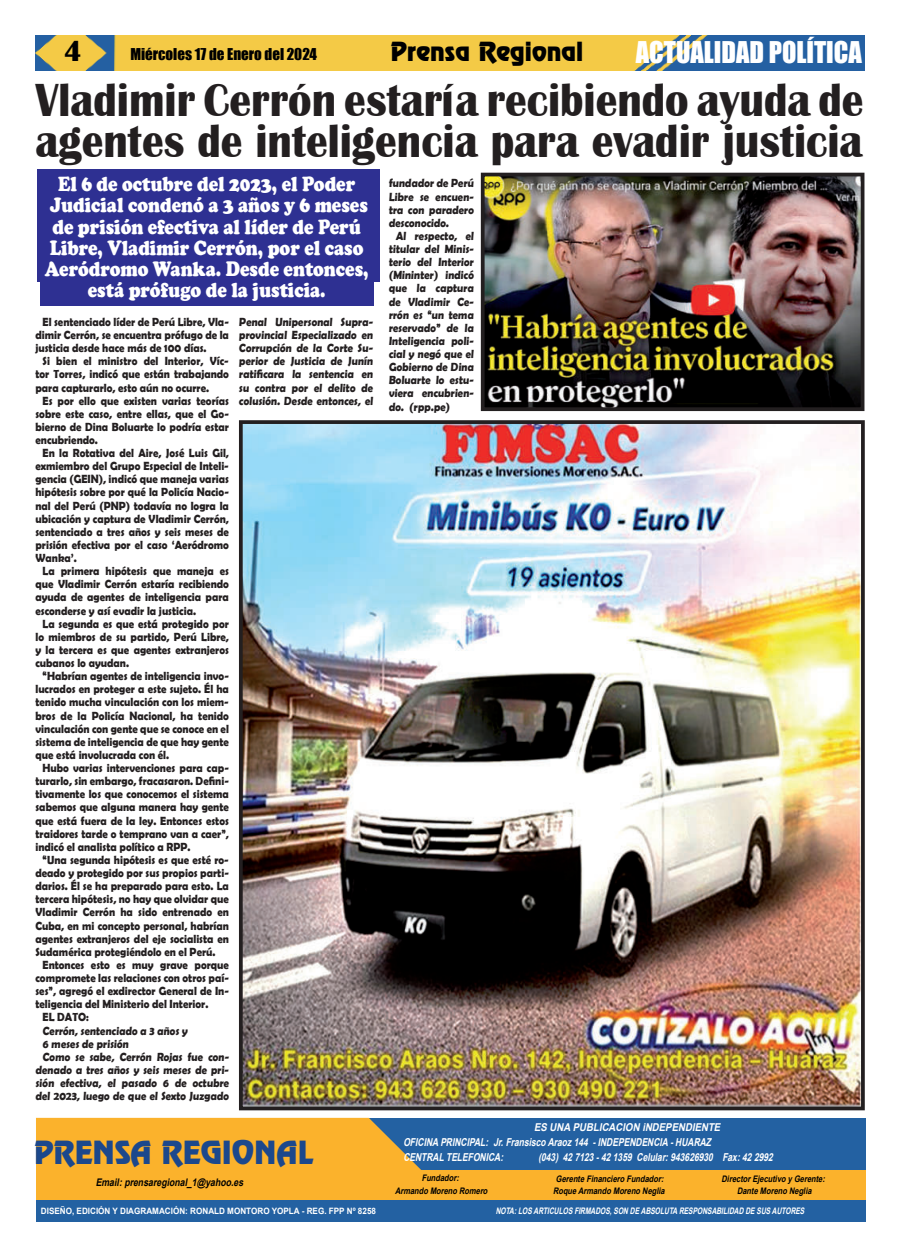
<style>
.page{position:relative;width:900px;height:1258px;background:#fff}
.page>*{position:absolute;margin:0;border:0;box-sizing:border-box;transform-origin:0 0}
.t1{font:700 47.75px/41.2px "Britannic";color:#231f20;scale:.91 1}
.t2{font:700 30px "Britannic";color:#000}
.t3{font:28.75px "Renfrew Normal";color:#1c488c}
.t4{font:27.5px "Impact";color:#fff;scale:.96 1}
.t5{font:23.75px "Renfrew Normal";color:#000}
.t6{font:900 21.25px/21.2px "Cooper";color:#fff;text-align:center;scale:.84 1}
.t7{font:15px "Impact";color:#000}
.t8{font:700 11.88px/13.1px "Berlin Sans FB Demi";color:#231f20;text-align:justify;scale:.91 1}
.t9{font:italic 700 11px/15px "Arial";color:#fff;scale:.78 1}
.t10{font:italic 700 10.88px "Arial";color:#fff;scale:.89 1}
.t11{font:italic 700 10.5px "Arial";color:#000;scale:.83 1}
.t12{font:italic 700 9px/12.5px "Arial";color:#000;text-align:center;scale:.83 1}
.t13{font:italic 700 9px "Arial";color:#fff;scale:.74 1}
.t14{font:700 8.75px "Arial";color:#fff;scale:.93 1}
</style>
<div class="page">
<img style="left:35px;top:35px;width:830px;height:36px">
<img style="left:244px;top:425px;width:616px;height:680px">
<div style="left:239px;top:420px;width:626px;height:690px;border:4px solid #231f20"></div>
<img style="left:486px;top:178px;width:373px;height:228px">
<div style="left:481px;top:173px;width:383px;height:238px;border:4px solid #231f20"></div>
<div style="left:37px;top:169px;width:343px;height:113px;background:#2e3092"></div>
<div style="left:40px;top:177px;width:333px;height:129px;background:#2e3092"></div>
<div style="left:36px;top:1118px;width:829px;height:52px;background:#2361a2"></div>
<div style="left:36px;top:1118px;width:385px;height:52px;background:#fbb22c"></div>
<div style="left:36px;top:1170px;width:829px;height:30px;background:#fbb22c"></div>
<div style="left:36px;top:1200px;width:829px;height:22px;background:#2361a2"></div>
<h2 class="t2" style="left:64px;top:41px;width:20px">4</h2>
<p class="t7" style="left:130px;top:46px;width:188px">Miércoles 17 de Enero del 2024</p>
<h3 class="t5" style="left:390px;top:41px;width:194px">Prensa Regional</h3>
<h3 class="t4" style="left:636px;top:38px;width:237px">ACTUALIDAD POLÍTICA</h3>
<h1 class="t1" style="left:36px;top:83px;width:911px">Vladimir Cerrón estaría recibiendo ayuda de agentes de inteligencia para evadir justicia</h1>
<h3 class="t6" style="left:45px;top:175px;width:387px">El 6 de octubre del 2023, el Poder Judicial condenó a 3 años y 6 meses de prisión efectiva al líder de Perú Libre, Vladimir Cerrón, por el caso Aeródromo Wanka. Desde entonces, está prófugo de la justicia.</h3>
<p class="t8" style="left:43px;top:316px;width:206px">El sentenciado líder de Perú Libre, Vla-</p>
<p class="t8" style="left:35px;top:329px;width:214px">dimir Cerrón, se encuentra prófugo de la</p>
<p class="t8" style="left:35px;top:342px;width:190px">justicia desde hace más de 100 días.</p>
<p class="t8" style="left:43px;top:355px;width:206px">Si bien el ministro del Interior, Víc-</p>
<p class="t8" style="left:35px;top:368px;width:214px">tor Torres, indicó que están trabajando</p>
<p class="t8" style="left:35px;top:381px;width:192px">para capturarlo, esto aún no ocurre.</p>
<p class="t8" style="left:43px;top:395px;width:206px">Es por ello que existen varias teorías</p>
<p class="t8" style="left:35px;top:408px;width:214px">sobre este caso, entre ellas, que el Go-</p>
<p class="t8" style="left:35px;top:421px;width:214px">bierno de Dina Boluarte lo podría estar</p>
<p class="t8" style="left:35px;top:434px;width:70px">encubriendo.</p>
<p class="t8" style="left:43px;top:447px;width:206px">En la Rotativa del Aire, José Luis Gil,</p>
<p class="t8" style="left:35px;top:460px;width:214px">exmiembro del Grupo Especial de Inteli-</p>
<p class="t8" style="left:35px;top:473px;width:214px">gencia (GEIN), indicó que maneja varias</p>
<p class="t8" style="left:35px;top:486px;width:214px">hipótesis sobre por qué la Policía Nacio-</p>
<p class="t8" style="left:35px;top:499px;width:214px">nal del Perú (PNP) todavía no logra la</p>
<p class="t8" style="left:35px;top:513px;width:214px">ubicación y captura de Vladimir Cerrón,</p>
<p class="t8" style="left:35px;top:526px;width:214px">sentenciado a tres años y seis meses de</p>
<p class="t8" style="left:35px;top:539px;width:214px">prisión efectiva por el caso ‘Aeródromo</p>
<p class="t8" style="left:35px;top:552px;width:47px">Wanka’.</p>
<p class="t8" style="left:43px;top:565px;width:206px">La primera hipótesis que maneja es</p>
<p class="t8" style="left:35px;top:578px;width:214px">que Vladimir Cerrón estaría recibiendo</p>
<p class="t8" style="left:35px;top:591px;width:214px">ayuda de agentes de inteligencia para</p>
<p class="t8" style="left:35px;top:604px;width:178px">esconderse y así evadir la justicia.</p>
<p class="t8" style="left:43px;top:618px;width:206px">La segunda es que está protegido por</p>
<p class="t8" style="left:35px;top:631px;width:214px">lo miembros de su partido, Perú Libre,</p>
<p class="t8" style="left:35px;top:644px;width:214px">y la tercera es que agentes extranjeros</p>
<p class="t8" style="left:35px;top:657px;width:104px">cubanos lo ayudan.</p>
<p class="t8" style="left:43px;top:670px;width:206px">“Habrían agentes de inteligencia invo-</p>
<p class="t8" style="left:35px;top:683px;width:214px">lucrados en proteger a este sujeto. Él ha</p>
<p class="t8" style="left:35px;top:696px;width:214px">tenido mucha vinculación con los miem-</p>
<p class="t8" style="left:35px;top:709px;width:214px">bros de la Policía Nacional, ha tenido</p>
<p class="t8" style="left:35px;top:723px;width:214px">vinculación con gente que se conoce en el</p>
<p class="t8" style="left:35px;top:736px;width:214px">sistema de inteligencia de que hay gente</p>
<p class="t8" style="left:35px;top:749px;width:149px">que está involucrada con él.</p>
<p class="t8" style="left:43px;top:762px;width:206px">Hubo varias intervenciones para cap-</p>
<p class="t8" style="left:35px;top:774px;width:214px">turarlo, sin embargo, fracasaron. Defini-</p>
<p class="t8" style="left:35px;top:788px;width:214px">tivamente los que conocemos el sistema</p>
<p class="t8" style="left:35px;top:801px;width:214px">sabemos que alguna manera hay gente</p>
<p class="t8" style="left:35px;top:814px;width:214px">que está fuera de la ley. Entonces estos</p>
<p class="t8" style="left:35px;top:828px;width:214px">traidores tarde o temprano van a caer”,</p>
<p class="t8" style="left:35px;top:841px;width:172px">indicó el analista político a RPP.</p>
<p class="t8" style="left:43px;top:854px;width:206px">“Una segunda hipótesis es que esté ro-</p>
<p class="t8" style="left:35px;top:867px;width:214px">deado y protegido por sus propios parti-</p>
<p class="t8" style="left:35px;top:880px;width:214px">darios. Él se ha preparado para esto. La</p>
<p class="t8" style="left:35px;top:893px;width:214px">tercera hipótesis, no hay que olvidar que</p>
<p class="t8" style="left:35px;top:906px;width:214px">Vladimir Cerrón ha sido entrenado en</p>
<p class="t8" style="left:35px;top:919px;width:214px">Cuba, en mi concepto personal, habrían</p>
<p class="t8" style="left:35px;top:933px;width:214px">agentes extranjeros del eje socialista en</p>
<p class="t8" style="left:35px;top:946px;width:199px">Sudamérica protegiéndolo en el Perú.</p>
<p class="t8" style="left:43px;top:959px;width:206px">Entonces esto es muy grave porque</p>
<p class="t8" style="left:35px;top:972px;width:214px">compromete las relaciones con otros paí-</p>
<p class="t8" style="left:35px;top:985px;width:214px">ses”, agregó el exdirector General de In-</p>
<p class="t8" style="left:35px;top:998px;width:192px">teligencia del Ministerio del Interior.</p>
<p class="t8" style="left:43px;top:1011px;width:53px">EL DATO:</p>
<p class="t8" style="left:43px;top:1025px;width:162px">Cerrón, sentenciado a 3 años y</p>
<p class="t8" style="left:43px;top:1038px;width:97px">6 meses de prisión</p>
<p class="t8" style="left:43px;top:1051px;width:207px">Como se sabe, Cerrón Rojas fue con-</p>
<p class="t8" style="left:35px;top:1064px;width:215px">denado a tres años y seis meses de pri-</p>
<p class="t8" style="left:35px;top:1077px;width:215px">sión efectiva, el pasado 6 de octubre</p>
<p class="t8" style="left:35px;top:1090px;width:215px">del 2023, luego de que el Sexto Juzgado</p>
<p class="t8" style="left:239px;top:316px;width:150px">Penal Unipersonal Supra&shy;provincial Especializado en Corrupción de la Corte Su&shy;perior de Justicia de Junín ratificara la sentencia en su contra por el delito de colusión. Desde entonces, el</p>
<h3 class="t3" style="left:34px;top:1139px;width:280px">PRENSA REGIONAL</h3>
<p class="t11" style="left:96px;top:1178px;width:181px">Email: prensaregional_ 1@yahoo.es</p>
<p class="t14" style="left:41px;top:1207px;width:362px">DISEÑO, EDICIÓN Y DIAGRAMACIÓN: RONALD MONTORO YOPLA - REG. FPP Nº 8258</p>
<p class="t8" style="left:389px;top:177px;width:96px">fundador de Perú</p>
<p class="t8" style="left:389px;top:191px;width:96px">Libre se encuen-</p>
<p class="t8" style="left:389px;top:204px;width:96px">tra con paradero</p>
<p class="t8" style="left:389px;top:217px;width:69px">desconocido.</p>
<p class="t8" style="left:396px;top:230px;width:88px">Al respecto, el</p>
<p class="t8" style="left:389px;top:243px;width:96px">titular del Minis-</p>
<p class="t8" style="left:389px;top:256px;width:96px">terio del Interior</p>
<p class="t8" style="left:389px;top:269px;width:96px">(Mininter) indicó</p>
<p class="t8" style="left:389px;top:282px;width:96px">que la captura</p>
<p class="t8" style="left:389px;top:295px;width:96px">de Vladimir Ce-</p>
<p class="t8" style="left:389px;top:309px;width:96px">rrón es “un tema</p>
<p class="t8" style="left:389px;top:322px;width:96px">reservado” de la</p>
<p class="t8" style="left:389px;top:335px;width:96px">Inteligencia poli-</p>
<p class="t8" style="left:389px;top:348px;width:96px">cial y negó que el</p>
<p class="t8" style="left:389px;top:361px;width:96px">Gobierno de Dina</p>
<p class="t8" style="left:389px;top:374px;width:96px">Boluarte lo estu-</p>
<p class="t8" style="left:389px;top:387px;width:96px">viera encubrien-</p>
<p class="t8" style="left:389px;top:400px;width:70px">do. (rpp.pe)</p>
<p class="t10" style="left:534px;top:1123px;width:213px">ES UNA PUBLICACION iNDEPENDIENTE</p>
<p class="t9" style="left:403px;top:1135px;width:398px">OFICINA PRINCIPAL: Jr. Fransisco Araoz 144 - INDEPENDENCIA - HUARAZ<br>CENTRAL TELEFONICA:</p>
<p class="t9" style="left:538px;top:1150px;width:304px">(043) 42 7123 - 42 1359 Celular: 943626930 Fax: 42 2992</p>
<p class="t12" style="left:395px;top:1172px;width:115px">Fundador:<br>Armando Moreno Romero</p>
<p class="t12" style="left:553px;top:1173px;width:138px">Gerente Financiero Fundador:<br>Roque Armando Moreno Neglia</p>
<p class="t12" style="left:722px;top:1173px;width:128px">Director Ejecutivo y Gerente:<br>Dante Moreno Neglia</p>
<p class="t13" style="left:496px;top:1207px;width:421px">NOTA:LOS ARTICULOS FIRMADOS,SON DE ABSOLUTA RESPONSABILIDAD DE SUS AUTORES</p>
</div>
